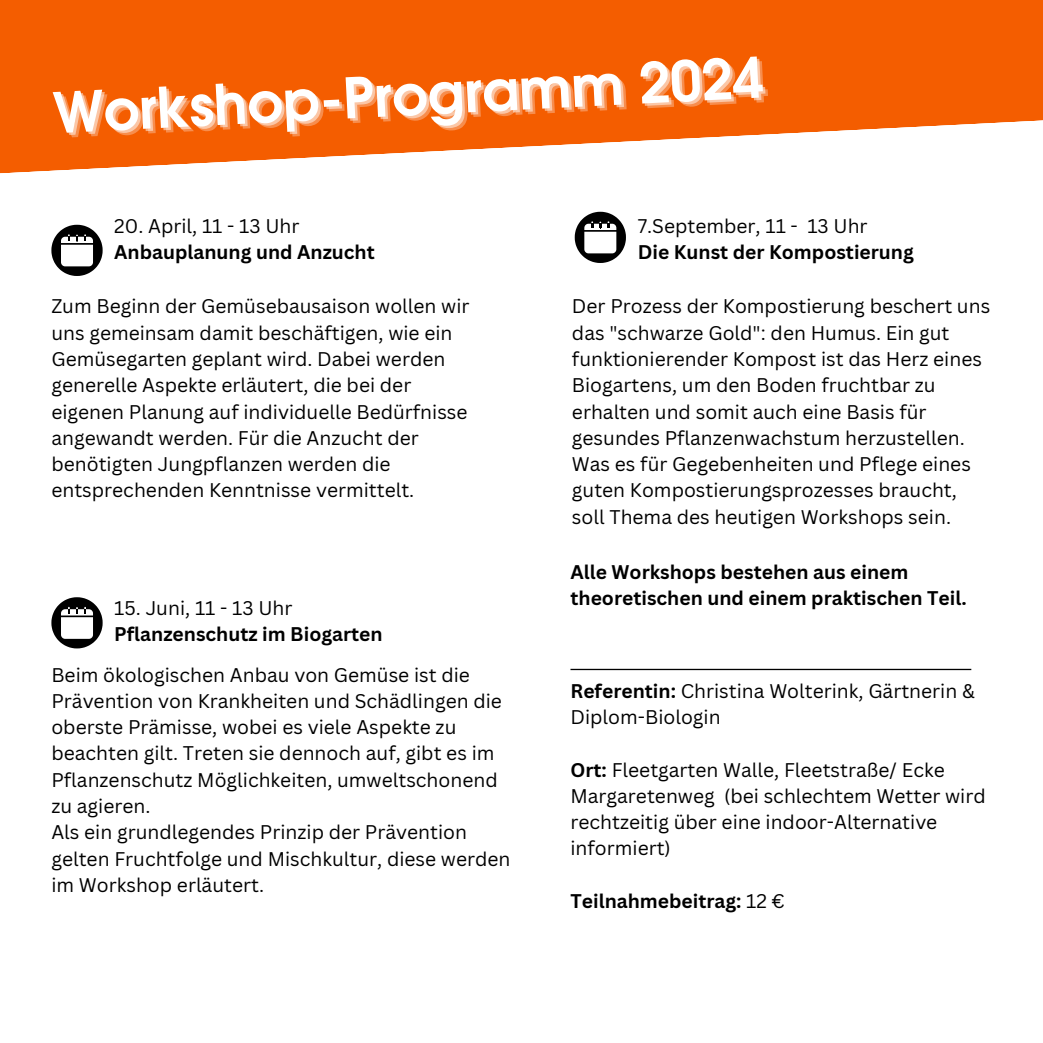
<style>
.page{position:relative;width:1043px;height:1043px;background:#fff}
.page>*{position:absolute;margin:0;border:0;box-sizing:border-box;transform-origin:0 0}
.t1{font:700 55.65px "Te X Gyre Adventor";color:#fff}
.t2{font:19.25px/26.2px "Canva Sans";color:#000}
.t3{font:700 19.25px/26.2px "Canva Sans";color:#000}
.s1{font-weight:700}
.s2{font-weight:400}
</style>
<div class="page">
<svg style="left:0;top:0;width:1042px;height:173px;fill:#f45d00"></svg>
<svg style="left:51px;top:225px;width:52px;height:51px"></svg>
<svg style="left:51px;top:597px;width:52px;height:51px"></svg>
<svg style="left:574px;top:212px;width:51px;height:51px"></svg>
<hr style="left:570px;top:668px;width:401px;height:2px;background:#000">
<div style="left:55px;top:91px;width:52px;height:45px;background:#f45d00"></div>
<div style="left:326px;top:78px;width:50px;height:43px;background:#f45d00"></div>
<svg style="left:469px;top:82px;width:15px;height:33px"></svg>
<svg style="left:734px;top:58px;width:31px;height:43px"></svg>
<p class="t1" style="left:51px;top:65px;width:712px;rotate:-3deg">Workshop-Programm 2024</p>
<p class="t2" style="left:114px;top:212px;width:187px">20. April, 11 - 13 Uhr</p>
<p class="t3" style="left:114px;top:238px;width:262px">Anbauplanung und Anzucht</p>
<h1 class="t2" style="left:51px;top:293px;width:419px">Zum Beginn der Gemüsebausaison wollen wir uns gemeinsam damit beschäftigen, wie ein Gemüsegarten geplant wird. Dabei werden generelle Aspekte erläutert, die bei der eigenen Planung auf individuelle Bedürfnisse angewandt werden. Für die Anzucht der benötigten Jungpflanzen werden die entsprechenden Kenntnisse vermittelt.</h1>
<p class="t2" style="left:114px;top:594px;width:180px">15. Juni, 11 - 13 Uhr</p>
<p class="t3" style="left:114px;top:620px;width:270px">Pflanzenschutz im Biogarten</p>
<p class="t2" style="left:51px;top:660px;width:452px">Beim ökologischen Anbau von Gemüse ist die Prävention von Krankheiten und Schädlingen die oberste Prämisse, wobei es viele Aspekte zu beachten gilt. Treten sie dennoch auf, gibt es im Pflanzenschutz Möglichkeiten, umweltschonend zu agieren.</p>
<p class="t2" style="left:51px;top:818px;width:460px">Als ein grundlegendes Prinzip der Prävention gelten Fruchtfolge und Mischkultur, diese werden im Workshop erläutert.</p>
<p class="t2" style="left:637px;top:212px;width:231px">7.September, 11 - 13 Uhr</p>
<h2 class="t3" style="left:637px;top:238px;width:277px">Die Kunst der Kompostierung</h2>
<p class="t2" style="left:571px;top:293px;width:419px">Der Prozess der Kompostierung beschert uns das "schwarze Gold": den Humus. Ein gut funktionierender Kompost ist das Herz eines Biogartens, um den Boden fruchtbar zu erhalten und somit auch eine Basis für gesundes Pflanzenwachstum herzustellen.</p>
<p class="t2" style="left:571px;top:450px;width:400px">Was es für Gegebenheiten und Pflege eines guten Kompostierungsprozesses braucht, soll Thema des heutigen Workshops sein.</p>
<p class="t3" style="left:570px;top:558px;width:397px">Alle Workshops bestehen aus einem theoretischen und einem praktischen Teil.</p>
<p class="t2" style="left:570px;top:677px;width:405px"><span class="s1">Referentin:</span> Christina Wolterink, Gärtnerin &amp;<br>Diplom-Biologin</p>
<p class="t2" style="left:570px;top:755px;width:417px"><span class="s1">Ort:</span> Fleetgarten Walle, Fleetstraße/ Ecke Margaretenweg (bei schlechtem Wetter wird rechtzeitig über eine indoor-Alternative informiert)</p>
<p class="t3" style="left:570px;top:887px;width:215px">Teilnahmebeitrag: <span class="s2">12 €</span></p>
</div>
